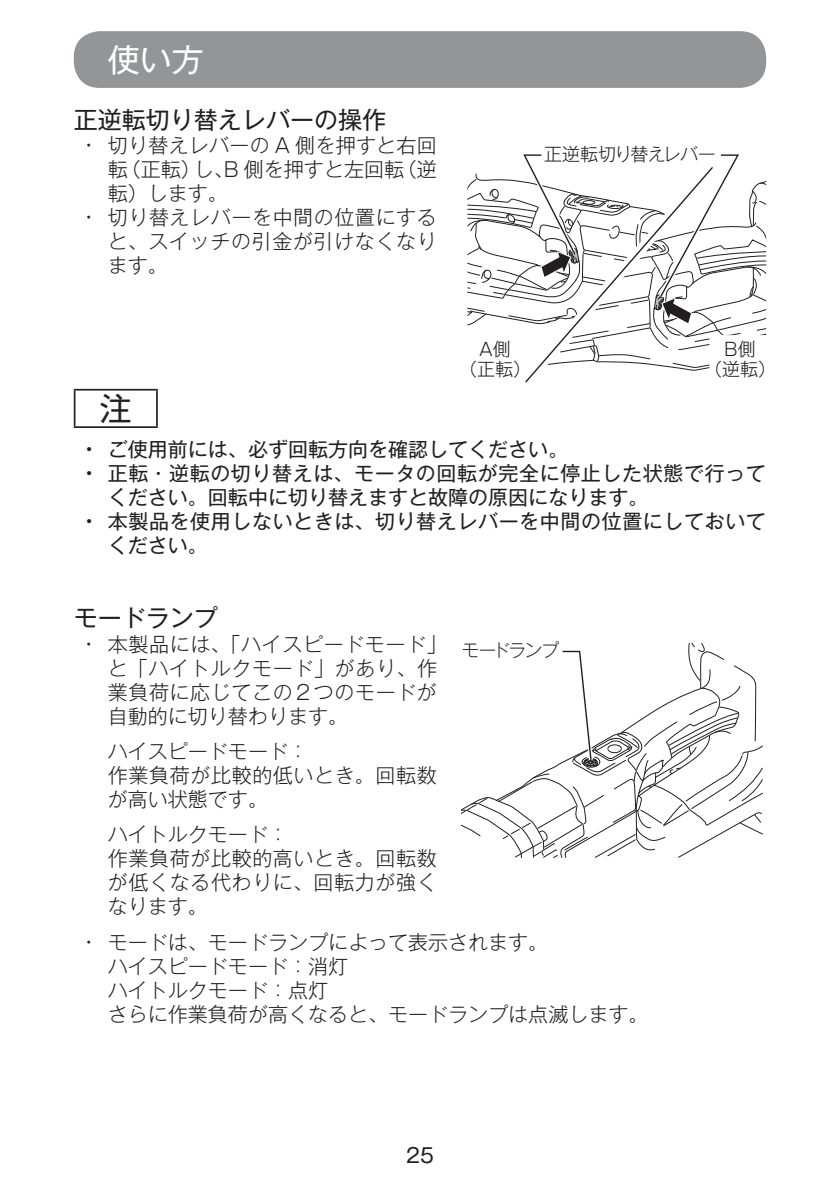
<style>
.page{position:relative;width:840px;height:1191px;background:#fff}
.page>*{position:absolute;margin:0;border:0;box-sizing:border-box;transform-origin:0 0}
.t1{font:32px "Gothic MB101 Pro";color:#fff}
.t2{font:32px "Gothic MB101 Pro";color:#231f20}
.t3{font:24px "Gothic MB101 Pro";color:#231f20}
.t4{font:300 20px/24px "Gothic MB101 Pro";letter-spacing:.015em;color:#231f20}
.t5{font:20px/24px "Gothic MB101 Pro";letter-spacing:.03em;color:#231f20}
.t6{font:20px "Gothic MB101 Pro";color:#231f20}
.t7{font:300 18px/20px "Gothic MB101 Pro";letter-spacing:-.04em;color:#231f20;text-align:center}
.s1{font-weight:500}
</style>
<div class="page">
<div style="left:74px;top:31px;width:691px;height:57px;background:#939598;border-radius:26px"></div>
<hr style="left:74px;top:389px;width:84px;height:1px;background:#231f20">
<hr style="left:74px;top:390px;width:1px;height:36px;background:#231f20">
<hr style="left:156px;top:390px;width:2px;height:36px;background:#231f20">
<hr style="left:74px;top:426px;width:84px;height:2px;background:#231f20">
<svg style="left:467px;top:154px;width:298px;height:229px"></svg>
<svg style="left:461px;top:642px;width:301px;height:215px"></svg>
<h1 class="t1" style="left:108px;top:33px;width:97px">使い方</h1>
<p class="t3" style="left:74px;top:100px;width:313px">正逆転切り替えレバーの操作</p>
<p class="t4" style="left:108px;top:131px;width:330px;text-align:justify;text-indent:-23px">• 切り替えレバーの A 側を押すと右回転（正転）し、B 側を押すと左回転（逆転）します。</p>
<p class="t4" style="left:108px;top:203px;width:330px;text-align:justify;text-indent:-23px">• 切り替えレバーを中間の位置にすると、スイッチの引金が引けなくなります。</p>
<p class="t7" style="left:544px;top:142px;width:173px">正逆転切り替えレバー</p>
<p class="t7" style="left:458px;top:337px;width:73px">A側<br>（正転）</p>
<p class="t7" style="left:703px;top:337px;width:73px">B側<br>（逆転）</p>
<h1 class="t2" style="left:100px;top:382px;width:33px">注</h1>
<p class="t6" style="left:85px;top:433px;width:484px"><span class="s1">•</span> ご使用前には、必ず回転方向を確認してください。</p>
<p class="t5" style="left:108px;top:458px;width:659px;text-indent:-23px"><span class="s1">•</span> 正転・逆転の切り替えは、モータの回転が完全に停止した状態で行ってください。回転中に切り替えますと故障の原因になります。</p>
<p class="t5" style="left:108px;top:506px;width:659px;text-indent:-23px"><span class="s1">•</span> 本製品を使用しないときは、切り替えレバーを中間の位置にしておいてください。</p>
<p class="t3" style="left:74px;top:598px;width:145px">モードランプ</p>
<p class="t4" style="left:108px;top:629px;width:340px;text-indent:-23px">• 本製品には、「ハイスピードモード」と「ハイトルクモード」があり、作業負荷に応じてこの２つのモードが自動的に切り替わります。</p>
<p class="t4" style="left:108px;top:736px;width:330px">ハイスピードモード：<br>作業負荷が比較的低いとき。回転数が高い状態です。</p>
<p class="t4" style="left:108px;top:820px;width:330px">ハイトルクモード：<br>作業負荷が比較的高いとき。回転数が低くなる代わりに、回転力が強くなります。</p>
<p class="t4" style="left:108px;top:927px;width:542px;text-indent:-23px">• モードは、モードランプによって表示されます。<br>ハイスピードモード：消灯<br>ハイトルクモード：点灯<br>さらに作業負荷が高くなると、モードランプは点滅します。</p>
<p class="t7" style="left:461px;top:638px;width:99px">モードランプ</p>
<p class="t5" style="left:406px;top:1140px;width:29px">25</p>
</div>
